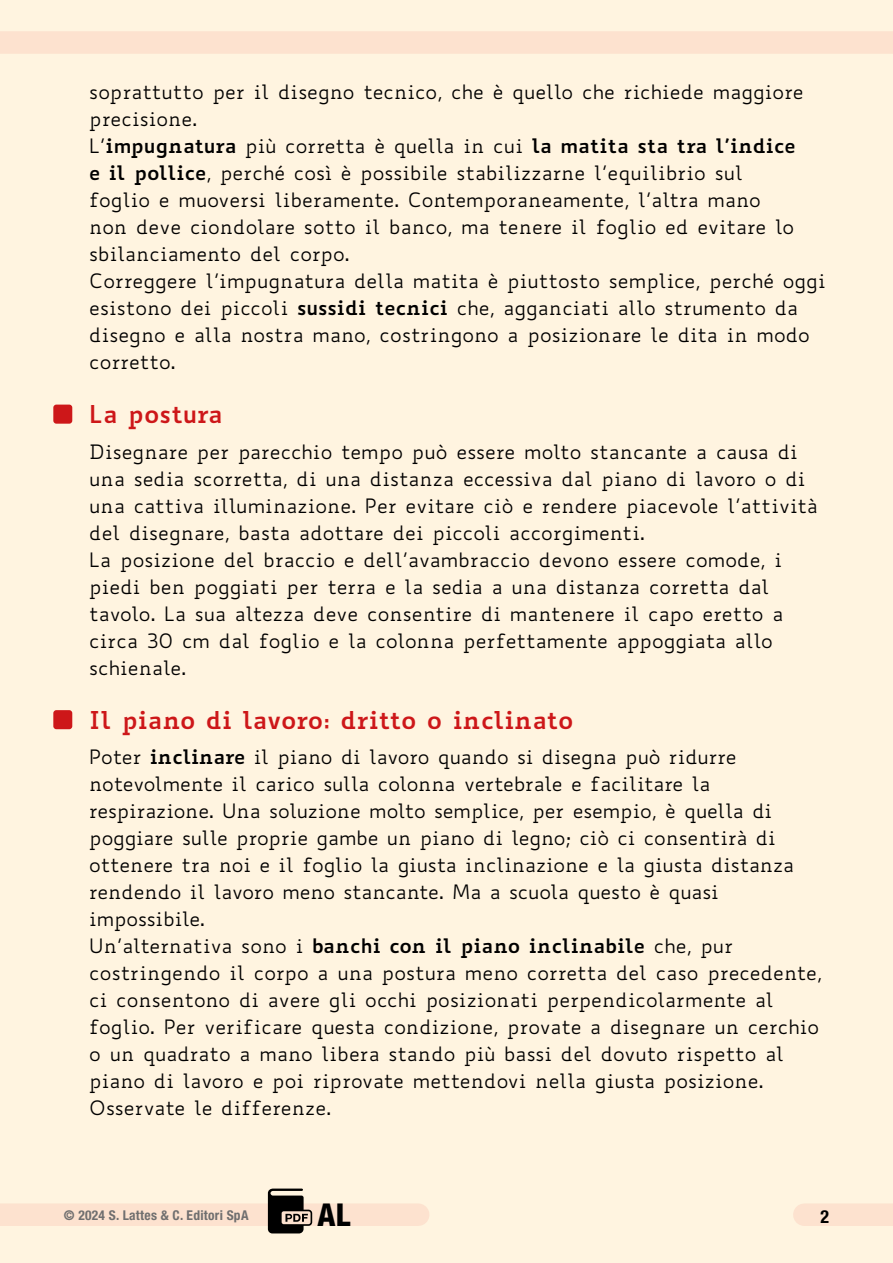
<style>
.page{position:relative;width:893px;height:1263px;background:#fff4e0}
.page>*{position:absolute;margin:0;border:0;box-sizing:border-box;transform-origin:0 0}
.t1{font:800 condensed 31.5px "Helvetica Neue LT Std";color:#000}
.t2{font:700 24px "Biancoenero";letter-spacing:-.015em;color:#cd1719}
.t3{font:19.5px/27px "Biancoenero";color:#000}
.t4{font:700 condensed 18px "Helvetica Neue LT Std";color:#000}
.t5{font:700 condensed 13.5px "Helvetica Neue LT Std";letter-spacing:.02em;color:#706f6f}
.s1{font-weight:700}
</style>
<div class="page">
<div style="left:0;top:1203px;width:418px;height:23px;background:#fde2cf"></div>
<div style="left:0;top:31px;width:893px;height:23px;background:#fde2cf"></div>
<div style="left:55px;top:406px;width:16px;height:16px;background:#cd1719;border-radius:2px"></div>
<div style="left:53px;top:405px;width:19px;height:19px;border:3px solid #cd1719;border-radius:2px"></div>
<div style="left:55px;top:712px;width:16px;height:16px;background:#cd1719;border-radius:2px"></div>
<div style="left:53px;top:710px;width:19px;height:19px;border:3px solid #cd1719;border-radius:2px"></div>
<div style="left:804px;top:1203px;width:89px;height:23px;background:#fde2cf"></div>
<svg style="left:268px;top:1188px;width:44px;height:45px"></svg>
<p class="t3" style="left:89px;top:78px;width:738px">soprattutto per il disegno tecnico, che è quello che richiede maggiore precisione.<br>L’<span class="s1">impugnatura</span> più corretta è quella in cui <span class="s1">la matita sta tra l’indice<br>e il pollice</span>, perché così è possibile stabilizzarne l’equilibrio sul<br>foglio e muoversi liberamente. Contemporaneamente, l’altra mano<br>non deve ciondolare sotto il banco, ma tenere il foglio ed evitare lo sbilanciamento del corpo.<br>Correggere l’impugnatura della matita è piuttosto semplice, perché oggi esistono dei piccoli <span class="s1">sussidi tecnici</span> che, agganciati allo strumento da disegno e alla nostra mano, costringono a posizionare le dita in modo corretto.</p>
<p class="t2" style="left:89px;top:393px;width:135px">La postura</p>
<p class="t3" style="left:89px;top:438px;width:730px">Disegnare per parecchio tempo può essere molto stancante a causa di una sedia scorretta, di una distanza eccessiva dal piano di lavoro o di una cattiva illuminazione. Per evitare ciò e rendere piacevole l’attività del disegnare, basta adottare dei piccoli accorgimenti.<br>La posizione del braccio e dell’avambraccio devono essere comode, i piedi ben poggiati per terra e la sedia a una distanza corretta dal tavolo. La sua altezza deve consentire di mantenere il capo eretto a circa 30 cm dal foglio e la colonna perfettamente appoggiata allo schienale.</p>
<p class="t2" style="left:89px;top:699px;width:486px">Il piano di lavoro: dritto o inclinato</p>
<p class="t3" style="left:89px;top:743px;width:734px">Poter <span class="s1">inclinare</span> il piano di lavoro quando si disegna può ridurre notevolmente il carico sulla colonna vertebrale e facilitare la respirazione. Una soluzione molto semplice, per esempio, è quella di poggiare sulle proprie gambe un piano di legno; ciò ci consentirà di ottenere tra noi e il foglio la giusta inclinazione e la giusta distanza rendendo il lavoro meno stancante. Ma a scuola questo è quasi impossibile.<br>Un’alternativa sono i <span class="s1">banchi con il piano inclinabile</span> che, pur costringendo il corpo a una postura meno corretta del caso precedente, ci consentono di avere gli occhi posizionati perpendicolarmente al foglio. Per verificare questa condizione, provate a disegnare un cerchio o un quadrato a mano libera stando più bassi del dovuto rispetto al piano di lavoro e poi riprovate mettendovi nella giusta posizione.<br>Osservate le differenze.</p>
<p class="t5" style="left:64px;top:1206px;width:186px">© 2024 S. Lattes &amp; C. Editori SpA</p>
<h1 class="t1" style="left:318px;top:1195px;width:34px">AL</h1>
<p class="t4" style="left:820px;top:1206px;width:10px">2</p>
</div>
